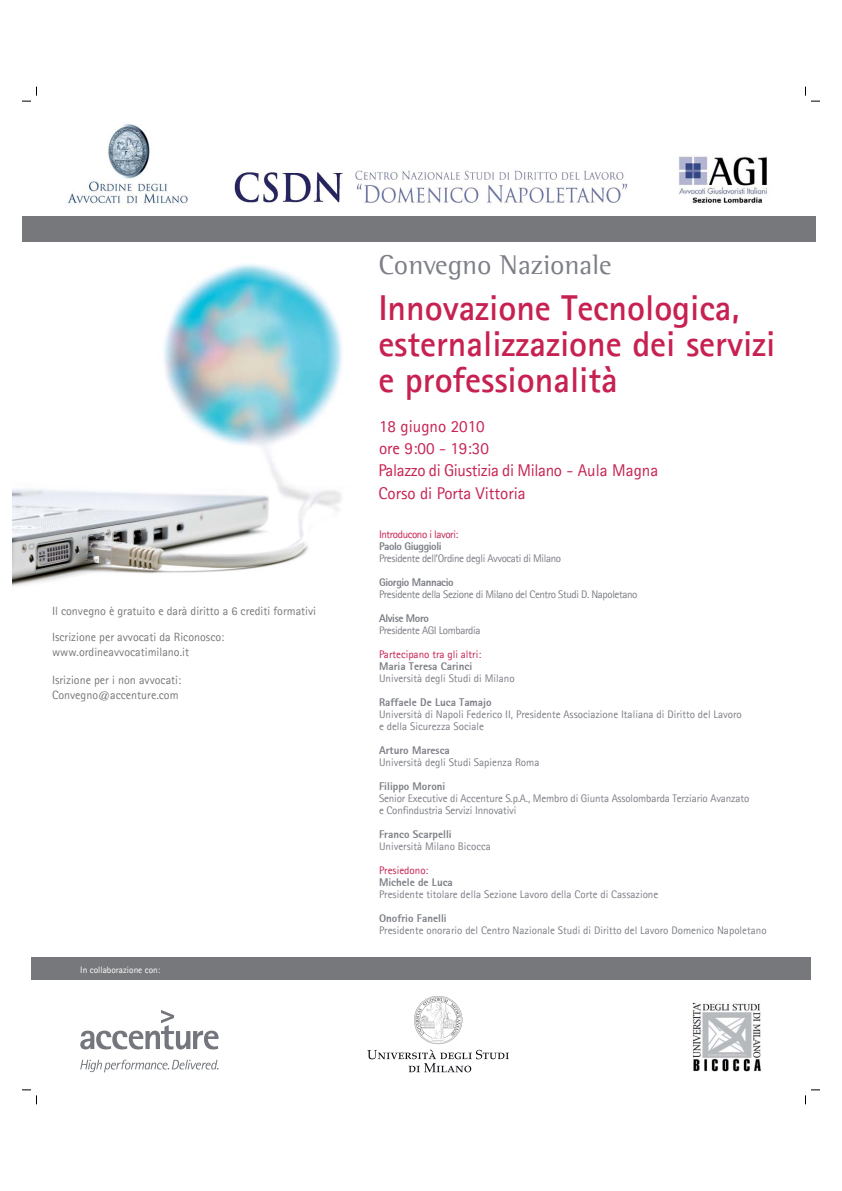
<style>
.page{position:relative;width:842px;height:1191px;background:#fff}
.page>*{position:absolute;margin:0;border:0;box-sizing:border-box;transform-origin:0 0}
.t1{font:700 36px/36px "Agfa Rotis Sans Serif";color:#c72151}
.t2{font:27.9px "Agfa Rotis Semi Serif";color:#7c7f86}
.t3{font:17.1px/22.2px "Agfa Rotis Sans Serif";color:#c72151}
.t4{font:12px/14.4px "Agfa Rotis Sans Serif";color:#77787b}
.t5{font:11px/12px "Agfa Rotis Sans Serif";color:#7c7f86}
.t6{font:11px "Agfa Rotis Sans Serif";letter-spacing:-.035em;color:#7c7f86}
.t7{font:11px "Agfa Rotis Sans Serif Ex Bd";color:#7c7f86}
.t8{font:11px "Agfa Rotis Sans Serif Ex Bd";letter-spacing:-.035em;color:#7c7f86}
.t9{font:11px "Agfa Rotis Sans Serif";color:#c72151}
.t10{font:11px "Agfa Rotis Sans Serif";letter-spacing:-.035em;color:#c72151}
.t11{font:9.3px "Agfa Rotis Sans Serif";color:#fff}
</style>
<div class="page">
<img style="left:12px;top:264px;width:330px;height:323px">
<svg style="left:22px;top:1090px;width:15px;height:14px"></svg>
<svg style="left:22px;top:87px;width:15px;height:15px"></svg>
<svg style="left:805px;top:87px;width:15px;height:15px"></svg>
<svg style="left:805px;top:1090px;width:15px;height:14px"></svg>
<svg style="left:80px;top:1010px;width:139px;height:39px"></svg>
<svg style="left:80px;top:1060px;width:138px;height:12px"></svg>
<div style="left:32px;top:957px;width:779px;height:23px;background:#77787b"></div>
<svg style="left:367px;top:996px;width:142px;height:76px"></svg>
<img style="left:692px;top:1002px;width:69px;height:70px">
<img style="left:234px;top:170px;width:394px;height:33px">
<img style="left:679px;top:155px;width:88px;height:48px">
<div style="left:22px;top:216px;width:794px;height:26px;background:#77787b"></div>
<img style="left:67px;top:124px;width:121px;height:81px">
<p class="t4" style="left:52px;top:604px;width:266px">Il convegno è gratuito e darà diritto a 6 crediti formativi</p>
<p class="t4" style="left:52px;top:630px;width:174px">Iscrizione per avvocati da Riconosco: www.ordineavvocatimilano.it</p>
<p class="t4" style="left:52px;top:673px;width:131px">Isrizione per i non avvocati:<br>Convegno@accenture.com</p>
<p class="t11" style="left:80px;top:964px;width:82px">In collaborazione con:</p>
<h2 class="t2" style="left:378px;top:248px;width:235px">Convegno Nazionale</h2>
<h1 class="t1" style="left:378px;top:289px;width:399px">Innovazione Tecnologica, esternalizzazione dei servizi e professionalità</h1>
<h3 class="t3" style="left:378px;top:415px;width:281px">18 giugno 2010<br>ore 9:00 - 19:30<br>Palazzo di Giustizia di Milano - Aula Magna<br>Corso di Porta Vittoria</h3>
<p class="t10" style="left:379px;top:528px;width:81px">Introducono i lavori:</p>
<p class="t8" style="left:379px;top:539px;width:64px">Paolo Giuggioli</p>
<p class="t6" style="left:379px;top:552px;width:184px">Presidente dell’Ordine degli Avvocati di Milano</p>
<p class="t8" style="left:379px;top:575px;width:76px">Giorgio Mannacio</p>
<p class="t6" style="left:379px;top:588px;width:260px">Presidente della Sezione di Milano del Centro Studi D. Napoletano</p>
<p class="t8" style="left:379px;top:611px;width:52px">Alvise Moro</p>
<p class="t6" style="left:379px;top:624px;width:103px">Presidente AGI Lombardia</p>
<p class="t9" style="left:379px;top:648px;width:104px">Partecipano tra gli altri:</p>
<p class="t7" style="left:379px;top:659px;width:95px">Maria Teresa Carinci</p>
<p class="t5" style="left:379px;top:672px;width:137px">Università degli Studi di Milano</p>
<p class="t7" style="left:379px;top:695px;width:114px">Raffaele De Luca Tamajo</p>
<p class="t5" style="left:379px;top:708px;width:364px">Università di Napoli Federico II, Presidente Associazione Italiana di Diritto del Lavoro e della Sicurezza Sociale</p>
<p class="t7" style="left:379px;top:743px;width:72px">Arturo Maresca</p>
<p class="t5" style="left:379px;top:756px;width:162px">Università degli Studi Sapienza Roma</p>
<p class="t7" style="left:379px;top:779px;width:68px">Filippo Moroni</p>
<p class="t5" style="left:379px;top:792px;width:372px">Senior Executive di Accenture S.p.A., Membro di Giunta Assolombarda Terziario Avanzato e Confindustria Servizi Innovativi</p>
<p class="t7" style="left:379px;top:827px;width:74px">Franco Scarpelli</p>
<p class="t5" style="left:379px;top:840px;width:113px">Università Milano Bicocca</p>
<p class="t9" style="left:379px;top:864px;width:51px">Presiedono:</p>
<p class="t7" style="left:379px;top:875px;width:75px">Michele de Luca</p>
<p class="t5" style="left:379px;top:888px;width:281px">Presidente titolare della Sezione Lavoro della Corte di Cassazione</p>
<p class="t7" style="left:379px;top:911px;width:69px">Onofrio Fanelli</p>
<p class="t5" style="left:379px;top:924px;width:389px">Presidente onorario del Centro Nazionale Studi di Diritto del Lavoro Domenico Napoletano</p>
</div>
